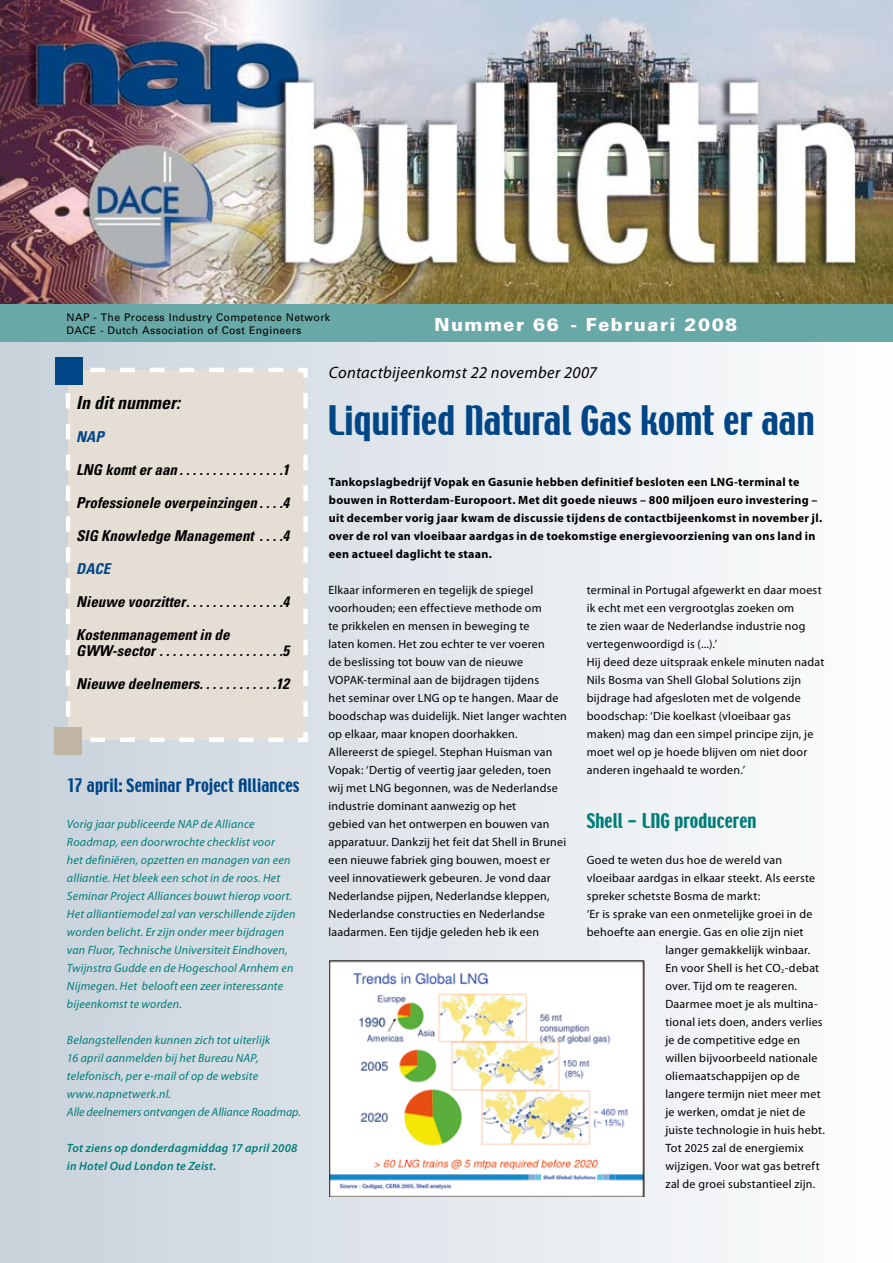
<style>
.page{position:relative;width:893px;height:1263px;background:#fff}
.page>*{position:absolute;margin:0;border:0;box-sizing:border-box;transform-origin:0 0}
.t1{font:36px "Techno";letter-spacing:.005em;color:#004687}
.t2{font:900 18px "Univers";letter-spacing:.085em;color:#fff}
.t3{font:18px "Techno";letter-spacing:.01em;color:#007d78}
.t4{font:italic 700 condensed 18px "Univers";color:#000}
.t5{font:italic 16.5px "Myriad Pro";letter-spacing:.02em;color:#000}
.t6{font:16.5px "Techno";letter-spacing:.015em;color:#004687}
.t7{font:italic 700 condensed 15px/16.5px "Univers";color:#000}
.t8{font:italic 700 condensed 15px "Univers";color:#004687}
.t9{font:12px/18px "Myriad Pro";letter-spacing:.02em;color:#000}
.t10{font:italic 12px/18px "Myriad Pro";letter-spacing:.015em;color:#007d78}
.t11{font:700 12px/18px "Myriad Pro";letter-spacing:.025em;color:#000}
.t12{font:italic 600 12px/18px "Myriad Pro";letter-spacing:.02em;color:#007d78}
.t13{font:10.5px/13.5px "Univers";letter-spacing:.035em;color:#000}
.s1{font-size:6px}
</style>
<div class="page">
<div style="left:0;top:304px;width:893px;height:959px;background:linear-gradient(to right,#c7d1db,#fdfefe)"></div>
<svg style="left:64px;top:365px;width:246px;height:379px;background:#e3ded5"></svg>
<img style="left:0;top:0;width:893px;height:304px">
<div style="left:0;top:304px;width:893px;height:38px;background:#68a8a6"></div>
<div style="left:55px;top:357px;width:27px;height:27px;background:#004687"></div>
<div style="left:54px;top:727px;width:28px;height:27px;background:#c0b5a2"></div>
<img style="left:329px;top:960px;width:315px;height:237px">
<p class="t13" style="left:67px;top:310px;width:265px">NAP - The Process Industry Competence Network<br>DACE - Dutch Association of Cost Engineers</p>
<h3 class="t5" style="left:329px;top:362px;width:270px">Contactbijeenkomst 22 november 2007</h3>
<h2 class="t2" style="left:434px;top:313px;width:304px">Nummer 66 - Februari 2008</h2>
<h2 class="t4" style="left:76px;top:391px;width:105px">In dit nummer:</h2>
<p class="t8" style="left:76px;top:427px;width:29px">NAP</p>
<p class="t7" style="left:76px;top:461px;width:215px">LNG komt er aan . . . . . . . . . . . . . . . 1</p>
<p class="t7" style="left:76px;top:494px;width:214px">Professionele overpeinzingen . . . 4</p>
<p class="t7" style="left:76px;top:527px;width:214px">SIG Knowledge Management . . . 4</p>
<p class="t8" style="left:76px;top:559px;width:36px">DACE</p>
<p class="t7" style="left:76px;top:593px;width:214px">Nieuwe voorzitter . . . . . . . . . . . . . . 4</p>
<p class="t7" style="left:76px;top:626px;width:214px">Kostenmanagement in de<br>GWW-sector . . . . . . . . . . . . . . . . . . 5</p>
<p class="t7" style="left:76px;top:675px;width:215px">Nieuwe deelnemers . . . . . . . . . . . 12</p>
<h3 class="t6" style="left:67px;top:774px;width:234px">17 april: Seminar Project Alliances</h3>
<p class="t10" style="left:67px;top:815px;width:230px">Vorig jaar publiceerde NAP de Alliance Roadmap, een doorwrochte checklist voor<br>het definiëren, opzetten en managen van een alliantie. Het bleek een schot in de roos. Het Seminar Project Alliances bouwt hierop voort.<br>Het alliantiemodel zal van verschillende zijden worden belicht. Er zijn onder meer bijdragen van Fluor, Technische Universiteit Eindhoven, Twijnstra Gudde en de Hogeschool Arnhem en Nijmegen. Het belooft een zeer interessante bijeenkomst te worden.</p>
<p class="t10" style="left:67px;top:1031px;width:236px">Belangstellenden kunnen zich tot uiterlijk<br>16 april aanmelden bij het Bureau NAP, telefonisch, per e-mail of op de website www.napnetwerk.nl.<br>Alle deelnemers ontvangen de Alliance Roadmap.</p>
<p class="t12" style="left:67px;top:1139px;width:232px">Tot ziens op donderdagmiddag 17 april 2008 in Hotel Oud London te Zeist.</p>
<h1 class="t1" style="left:327px;top:396px;width:489px">Liquified Natural Gas komt er aan</h1>
<p class="t11" style="left:329px;top:473px;width:495px">Tankopslagbedrijf Vopak en Gasunie hebben definitief besloten een LNG-terminal te bouwen in Rotterdam-Europoort. Met dit goede nieuws – 800 miljoen euro investering – uit december vorig jaar kwam de discussie tijdens de contactbijeenkomst in november jl. over de rol van vloeibaar aardgas in de toekomstige energievoorziening van ons land in een actueel daglicht te staan.</p>
<p class="t9" style="left:328px;top:581px;width:240px">Elkaar informeren en tegelijk de spiegel voorhouden; een effectieve methode om<br>te prikkelen en mensen in beweging te<br>laten komen. Het zou echter te ver voeren<br>de beslissing tot bouw van de nieuwe VOPAK-terminal aan de bijdragen tijdens<br>het seminar over LNG op te hangen. Maar de boodschap was duidelijk. Niet langer wachten op elkaar, maar knopen doorhakken.<br>Allereerst de spiegel. Stephan Huisman van Vopak: ‘Dertig of veertig jaar geleden, toen wij met LNG begonnen, was de Nederlandse industrie dominant aanwezig op het<br>gebied van het ontwerpen en bouwen van apparatuur. Dankzij het feit dat Shell in Brunei een nieuwe fabriek ging bouwen, moest er veel innovatiewerk gebeuren. Je vond daar Nederlandse pijpen, Nederlandse kleppen, Nederlandse constructies en Nederlandse laadarmen. Een tijdje geleden heb ik een</p>
<p class="t9" style="left:587px;top:581px;width:239px">terminal in Portugal afgewerkt en daar moest ik echt met een vergrootglas zoeken om<br>te zien waar de Nederlandse industrie nog vertegenwoordigd is (...).’<br>Hij deed deze uitspraak enkele minuten nadat Nils Bosma van Shell Global Solutions zijn bijdrage had afgesloten met de volgende boodschap: ‘Die koelkast (vloeibaar gas maken) mag dan een simpel principe zijn, je moet wel op je hoede blijven om niet door anderen ingehaald te worden.’</p>
<h2 class="t3" style="left:587px;top:809px;width:171px">Shell - LNG produceren</h2>
<p class="t9" style="left:587px;top:851px;width:197px">Goed te weten dus hoe de wereld van</p>
<p class="t9" style="left:587px;top:869px;width:230px">vloeibaar aardgas in elkaar steekt. Als eerste</p>
<p class="t9" style="left:587px;top:887px;width:175px">spreker schetste Bosma de markt:</p>
<p class="t9" style="left:587px;top:905px;width:227px">‘Er is sprake van een onmetelijke groei in de</p>
<p class="t9" style="left:587px;top:923px;width:218px">behoefte aan energie. Gas en olie zijn niet</p>
<p class="t9" style="left:665px;top:941px;width:146px">langer gemakkelijk winbaar.</p>
<p class="t9" style="left:665px;top:959px;width:155px">En voor Shell is het CO<span class="s1">2</span>-debat</p>
<p class="t9" style="left:665px;top:977px;width:133px">over. Tijd om te reageren.</p>
<p class="t9" style="left:665px;top:995px;width:154px">Daarmee moet je als multina-</p>
<p class="t9" style="left:665px;top:1013px;width:159px">tional iets doen, anders verlies</p>
<p class="t9" style="left:665px;top:1031px;width:136px">je de competitive edge en</p>
<p class="t9" style="left:665px;top:1049px;width:153px">willen bijvoorbeeld nationale</p>
<p class="t9" style="left:665px;top:1067px;width:136px">oliemaatschappijen op de</p>
<p class="t9" style="left:665px;top:1085px;width:157px">langere termijn niet meer met</p>
<p class="t9" style="left:665px;top:1103px;width:142px">je werken, omdat je niet de</p>
<p class="t9" style="left:665px;top:1121px;width:161px">juiste technologie in huis hebt.</p>
<p class="t9" style="left:665px;top:1139px;width:140px">Tot 2025 zal de energiemix</p>
<p class="t9" style="left:665px;top:1157px;width:156px">wijzigen. Voor wat gas betreft</p>
<p class="t9" style="left:665px;top:1175px;width:151px">zal de groei substantieel zijn.</p>
</div>
